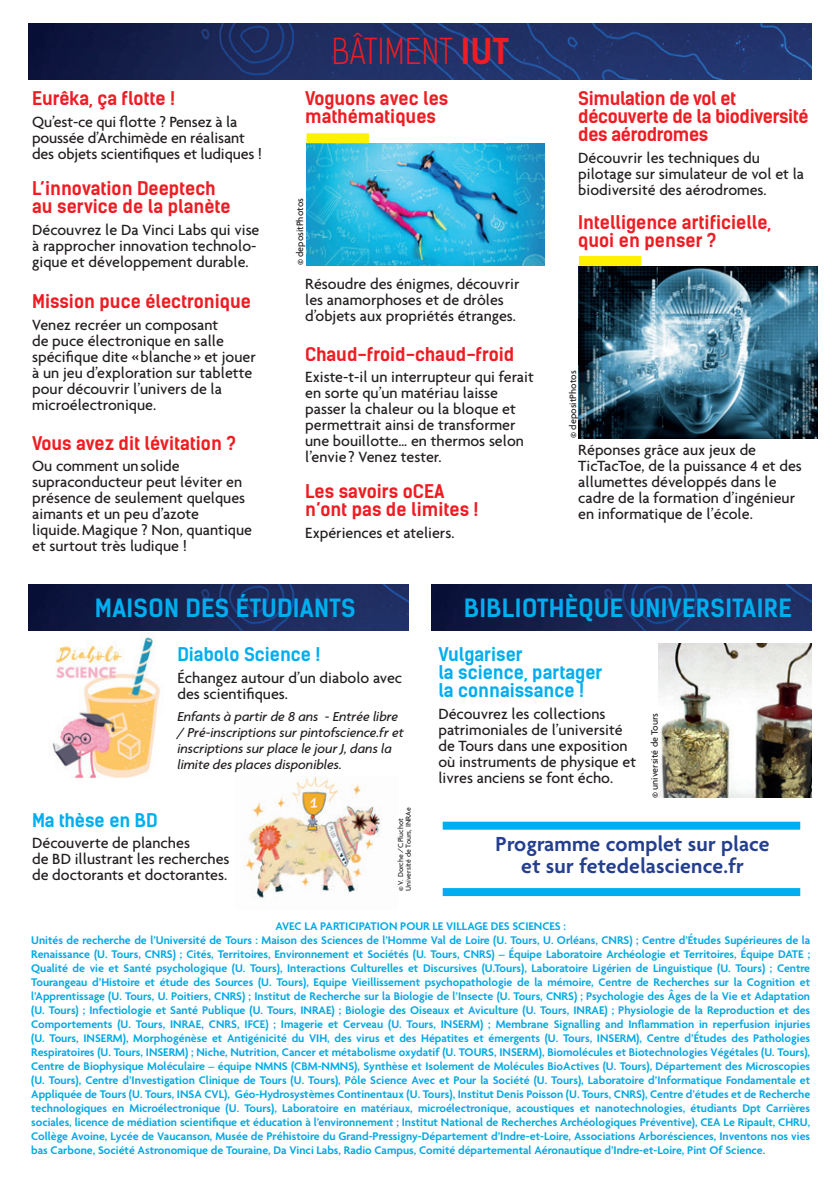
<style>
.page{position:relative;width:840px;height:1191px;background:#fff}
.page>*{position:absolute;margin:0;border:0;box-sizing:border-box;transform-origin:0 0}
.t1{font:300 34px "Kelson Sans";letter-spacing:.015em;color:#ee1d23}
.t2{font:700 24px "Kelson Sans";letter-spacing:.015em;color:#00aeef}
.t3{font:600 22px/22px "Agenda";letter-spacing:.01em;color:#253f8e;text-align:center}
.t4{font:700 18px/18px "Kelson Sans";color:#ee1d23}
.t5{font:700 18px/18px "Kelson Sans";color:#00aeef}
.t6{font:700 18px/18px "Kelson Sans";letter-spacing:-.02em;color:#ee1d23}
.t7{font:500 16px/16px "Agenda";color:#231f20}
.t8{font:italic 500 14px/16px "Agenda";color:#231f20}
.t9{font:600 12px/14px "Agenda";color:#00aae7}
.t10{font:500 10px "Agenda";color:#231f20}
.t11{font:500 7.6px/7.8px "Agenda";color:#231f20}
.s1{font-weight:700}
</style>
<div class="page">
<img style="left:52px;top:633px;width:108px;height:145px">
<img style="left:245px;top:776px;width:137px;height:122px">
<img style="left:28px;top:24px;width:783px;height:55px">
<img style="left:28px;top:584px;width:380px;height:46px">
<img style="left:431px;top:584px;width:380px;height:46px">
<img style="left:578px;top:266px;width:238px;height:172px">
<img style="left:306px;top:144px;width:238px;height:121px">
<img style="left:658px;top:643px;width:153px;height:154px">
<div style="left:306px;top:133px;width:63px;height:10px;background:#fff101"></div>
<div style="left:578px;top:256px;width:63px;height:10px;background:#fff101"></div>
<div style="left:442px;top:821px;width:357px;height:8px;background:#00aeef"></div>
<div style="left:442px;top:888px;width:357px;height:8px;background:#00aeef"></div>
<h3 class="t4" style="left:32px;top:90px;width:144px">Eurêka, ça flotte !</h3>
<h3 class="t7" style="left:32px;top:113px;width:231px">Qu’est-ce qui flotte ? Pensez à la poussée d’Archimède en réalisant des objets scientifiques et ludiques !</h3>
<h3 class="t4" style="left:32px;top:179px;width:200px">L’innovation Deeptech au service de la planète</h3>
<h3 class="t7" style="left:32px;top:221px;width:229px">Découvrez le Da Vinci Labs qui vise à rapprocher innovation technolo&shy;gique et développement durable.</h3>
<h3 class="t4" style="left:32px;top:293px;width:220px">Mission puce électronique</h3>
<h3 class="t7" style="left:32px;top:316px;width:225px">Venez recréer un composant<br>de puce électronique en salle spécifique dite « blanche » et jouer à un jeu d’exploration sur tablette pour découvrir l’univers de la microélectronique.</h3>
<h3 class="t4" style="left:32px;top:434px;width:205px">Vous avez dit lévitation ?</h3>
<h3 class="t7" style="left:32px;top:458px;width:221px">Ou comment un solide supraconducteur peut léviter en présence de seulement quelques aimants et un peu d’azote<br>liquide. Magique ? Non, quantique et surtout très ludique !</h3>
<h1 class="t1" style="left:332px;top:31px;width:178px">BÂTIMENT <span class="s1">IUT</span></h1>
<h3 class="t4" style="left:305px;top:90px;width:144px">Voguons avec les mathématiques</h3>
<p class="t10" style="left:294px;top:265px;width:69px;rotate:-90deg">© depositPhotos</p>
<h3 class="t7" style="left:305px;top:275px;width:216px">Résoudre des énigmes, découvrir les anamorphoses et de drôles d’objets aux propriétés étranges.</h3>
<h3 class="t4" style="left:305px;top:345px;width:211px">Chaud-froid-chaud-froid</h3>
<h3 class="t7" style="left:305px;top:369px;width:230px">Existe-t-il un interrupteur qui ferait en sorte qu’un matériau laisse passer la chaleur ou la bloque et permettrait ainsi de transformer une bouillotte… en thermos selon l’envie ? Venez tester.</h3>
<h3 class="t4" style="left:305px;top:483px;width:174px">Les savoirs oCEA n’ont pas de limites !</h3>
<h3 class="t7" style="left:305px;top:524px;width:151px">Expériences et ateliers.</h3>
<h3 class="t6" style="left:578px;top:90px;width:232px">Simulation de vol et découverte de la biodiversité des aérodromes</h3>
<h3 class="t7" style="left:578px;top:149px;width:227px">Découvrir les techniques du pilotage sur simulateur de vol et la biodiversité des aérodromes.</h3>
<h3 class="t4" style="left:578px;top:213px;width:194px">Intelligence artificielle, quoi en penser ?</h3>
<p class="t10" style="left:566px;top:438px;width:69px;rotate:-90deg">© depositPhotos</p>
<h3 class="t7" style="left:578px;top:441px;width:225px">Réponses grâce aux jeux de<br>TicTacToe, de la puissance 4 et des allumettes développés dans le cadre de la formation d’ingénieur en informatique de l’école.</h3>
<h2 class="t2" style="left:95px;top:593px;width:262px">MAISON DES ÉTUDIANTS</h2>
<h2 class="t2" style="left:464px;top:593px;width:329px">BIBLIOTHÈQUE UNIVERSITAIRE</h2>
<h3 class="t5" style="left:177px;top:646px;width:144px">Diabolo Science !</h3>
<h3 class="t7" style="left:177px;top:669px;width:226px">Échangez autour d’un diabolo avec des scientifiques.</h3>
<p class="t8" style="left:177px;top:708px;width:228px">Enfants à partir de 8 ans - Entrée libre / Pré-inscriptions sur pintofscience.fr et inscriptions sur place le jour J, dans la limite des places disponibles.</p>
<h3 class="t5" style="left:32px;top:811px;width:127px">Ma thèse en BD</h3>
<h3 class="t7" style="left:32px;top:834px;width:199px">Découverte de planches<br>de BD illustrant les recherches de doctorants et doctorantes.</h3>
<p class="t11" style="left:396px;top:891px;width:85px;rotate:-90deg">© V. Dorche /C.Pluchot<br>Université de Tours, INRAe</p>
<h3 class="t5" style="left:438px;top:646px;width:165px">Vulgariser<br>la science, partager la connaissance !</h3>
<h3 class="t7" style="left:438px;top:705px;width:199px">Découvrez les collections patrimoniales de l’université de Tours dans une exposition où instruments de physique et livres anciens se font écho.</h3>
<p class="t10" style="left:648px;top:798px;width:87px;rotate:-90deg">© université de Tours</p>
<h3 class="t3" style="left:495px;top:834px;width:275px">Programme complet sur place et sur fetedelascience.fr</h3>
<p class="t9" style="left:31px;top:920px;width:780px;text-indent:244px">AVEC LA PARTICIPATION POUR LE VILLAGE DES SCIENCES :<br>Unités de recherche de l’Université de Tours : Maison des Sciences de l’Homme Val de Loire (U. Tours, U. Orléans, CNRS) ; Centre d’Études Supérieures de la Renaissance (U. Tours, CNRS) ; Cités, Territoires, Environnement et Sociétés (U. Tours, CNRS) – Équipe Laboratoire Archéologie et Territoires, Équipe DATE ; Qualité de vie et Santé psychologique (U. Tours), Interactions Culturelles et Discursives (U.Tours), Laboratoire Ligérien de Linguistique (U. Tours) ; Centre Tourangeau d’Histoire et étude des Sources (U. Tours), Equipe Vieillissement psychopathologie de la mémoire, Centre de Recherches sur la Cognition et l’Apprentissage (U. Tours, U. Poitiers, CNRS) ; Institut de Recherche sur la Biologie de l’Insecte (U. Tours, CNRS) ; Psychologie des Âges de la Vie et Adaptation (U. Tours) ; Infectiologie et Santé Publique (U. Tours, INRAE) ; Biologie des Oiseaux et Aviculture (U. Tours, INRAE) ; Physiologie de la Reproduction et des Comportements (U. Tours, INRAE, CNRS, IFCE) ; Imagerie et Cerveau (U. Tours, INSERM) ; Membrane Signalling and Inflammation in reperfusion injuries (U. Tours, INSERM), Morphogénèse et Antigénicité du VIH, des virus et des Hépatites et émergents (U. Tours, INSERM), Centre d’Études des Pathologies Respiratoires (U. Tours, INSERM) ; Niche, Nutrition, Cancer et métabolisme oxydatif (U. TOURS, INSERM), Biomolécules et Biotechnologies Végétales (U. Tours), Centre de Biophysique Moléculaire – équipe NMNS (CBM-NMNS), Synthèse et Isolement de Molécules BioActives (U. Tours), Département des Microscopies (U. Tours), Centre d’Investigation Clinique de Tours (U. Tours), Pôle Science Avec et Pour la Société (U. Tours), Laboratoire d’Informatique Fondamentale et Appliquée de Tours (U. Tours, INSA CVL), Géo-Hydrosystèmes Continentaux (U. Tours), Institut Denis Poisson (U. Tours, CNRS), Centre d’études et de Recherche technologiques en Microélectronique (U. Tours), Laboratoire en matériaux, microélectronique, acoustiques et nanotechnologies, étudiants Dpt Carrières sociales, licence de médiation scientifique et éducation à l’environnement ; Institut National de Recherches Archéologiques Préventive), CEA Le Ripault, CHRU, Collège Avoine, Lycée de Vaucanson, Musée de Préhistoire du Grand-Pressigny-Département d’Indre-et-Loire, Associations Arborésciences, Inventons nos vies bas Carbone, Société Astronomique de Touraine, Da Vinci Labs, Radio Campus, Comité départemental Aéronautique d’Indre-et-Loire, Pint Of Science.</p>
</div>
